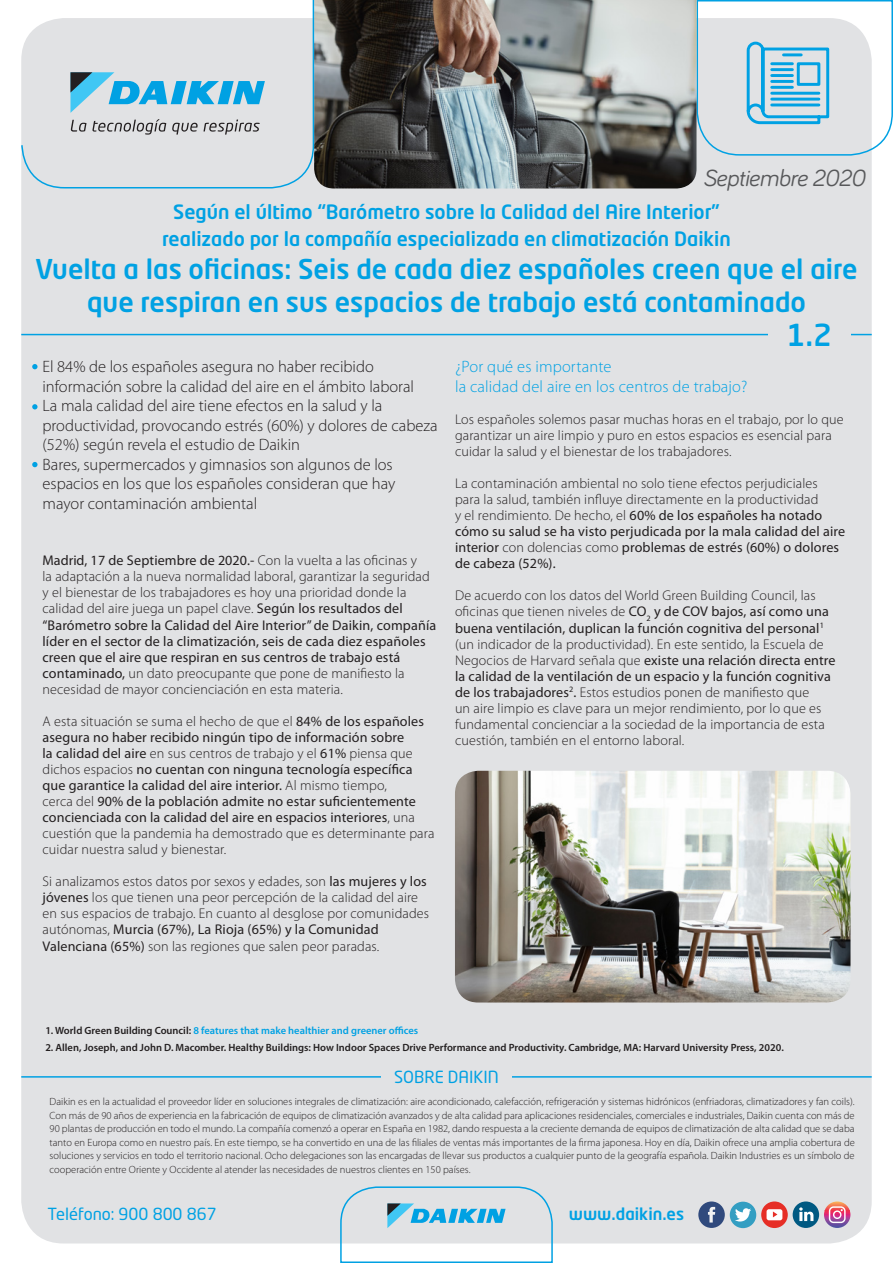
<style>
.page{position:relative;width:893px;height:1263px;background:#fff}
.page>*{position:absolute;margin:0;border:0;box-sizing:border-box;transform-origin:0 0}
.t1{font:500 30px "Neo Tech Std";color:#00a1e3}
.t2{font:500 27px/33px "Neo Tech Std";color:#00a1e3;text-align:center}
.t3{font:italic 24px "Bariol";letter-spacing:-.02em;color:#57585a}
.t4{font:500 19.5px/27px "Neo Tech Std";color:#00a1e3;text-align:center}
.t5{font:300 16.5px/19.5px "Myriad Pro";color:#231f20}
.t6{font:300 16.5px "Myriad Pro";letter-spacing:.01em;color:#00a1e3}
.t7{font:16.5px "Neo Tech Std";color:#00a1e3}
.t8{font:500 16.5px "Neo Tech Std";color:#00a1e3}
.t9{font:300 14.1px/16px "Myriad Pro";letter-spacing:.01em;color:#231f20}
.t10{font:14.1px/16px "Myriad Pro";letter-spacing:.01em;color:#231f20}
.t11{font:300 10.5px/13.5px "Myriad Pro";color:#231f20;text-align:justify}
.t12{font:600 10.5px "Myriad Pro";color:#231f20}
.t13{font:600 10.5px "Myriad Pro";color:#00a1e3}
.s1{font-weight:400}
.s2{font-weight:300}
.s3{color:#231f20}
</style>
<div class="page">
<div style="left:21px;top:18px;width:851px;height:1225px;background:#e1e2e4;border-radius:43px"></div>
<img style="left:315px;top:0;width:381px;height:188px">
<svg style="left:21px;top:0;width:294px;height:189px"></svg>
<svg style="left:696px;top:0;width:197px;height:156px"></svg>
<svg style="left:339px;top:1186px;width:215px;height:77px"></svg>
<div style="left:793px;top:1201px;width:26px;height:27px;background:#005982;border-radius:50%"></div>
<svg style="left:799px;top:1207px;width:14px;height:14px"></svg>
<div style="left:730px;top:1202px;width:26px;height:26px;background:#339ec2;border-radius:50%"></div>
<svg style="left:735px;top:1208px;width:16px;height:13px"></svg>
<svg style="left:761px;top:1201px;width:27px;height:27px"></svg>
<svg style="left:766px;top:1209px;width:16px;height:11px"></svg>
<div style="left:698px;top:1201px;width:27px;height:27px;background:#304a7d;border-radius:50%"></div>
<svg style="left:708px;top:1207px;width:7px;height:15px"></svg>
<svg style="left:824px;top:1201px;width:26px;height:27px"></svg>
<svg style="left:829px;top:1206px;width:17px;height:17px"></svg>
<hr style="left:21px;top:1076px;width:851px;height:1px;background:#00a1e3">
<div style="left:381px;top:1070px;width:131px;height:13px;background:#e1e2e4"></div>
<hr style="left:21px;top:334px;width:851px;height:1px;background:#00a1e3">
<svg style="left:70px;top:72px;width:195px;height:41px"></svg>
<svg style="left:71px;top:119px;width:189px;height:16px"></svg>
<svg style="left:32px;top:364px;width:6px;height:5px"></svg>
<svg style="left:32px;top:404px;width:6px;height:5px"></svg>
<svg style="left:32px;top:462px;width:6px;height:5px"></svg>
<img style="left:455px;top:771px;width:395px;height:231px">
<div style="left:768px;top:323px;width:82px;height:23px;background:#e1e2e4"></div>
<p class="t3" style="left:703px;top:162px;width:164px">Septiembre 2020</p>
<p class="t4" style="left:162px;top:197px;width:570px">Según el último “Barómetro sobre la Calidad del Aire Interior” realizado por la compañía especializada en climatización Daikin</p>
<p class="t2" style="left:36px;top:252px;width:824px">Vuelta a las oficinas: Seis de cada diez españoles creen que el aire que respiran en sus espacios de trabajo está contaminado</p>
<p class="t5" style="left:43px;top:357px;width:373px">El 84% de los españoles asegura no haber recibido información sobre la calidad del aire en el ámbito laboral</p>
<p class="t5" style="left:43px;top:396px;width:397px">La mala calidad del aire tiene efectos en la salud y la productividad, provocando estrés (60%) y dolores de cabeza (52%) según revela el estudio de Daikin</p>
<p class="t5" style="left:43px;top:454px;width:354px">Bares, supermercados y gimnasios son algunos de los espacios en los que los españoles consideran que hay mayor contaminación ambiental</p>
<p class="t9" style="left:43px;top:552px;width:395px"><span class="s1">Madrid, 17 de Septiembre de 2020.-</span> Con la vuelta a las oficinas y<br>la adaptación a la nueva normalidad laboral, garantizar la seguridad y el bienestar de los trabajadores es hoy una prioridad donde la calidad del aire juega un papel clave. <span class="s1">Según los resultados del “Barómetro sobre la Calidad del Aire Interior” de Daikin, compañía líder en el sector de la climatización, seis de cada diez españoles creen que el aire que respiran en sus centros de trabajo está contaminado,</span> un dato preocupante que pone de manifiesto la necesidad de mayor concienciación en esta materia.</p>
<p class="t10" style="left:43px;top:713px;width:393px"><span class="s2">A esta situación se suma el hecho de que el</span> 84% de los españoles asegura no haber recibido ningún tipo de información sobre<br>la calidad del aire <span class="s2">en sus centros de trabajo y el</span> 61% <span class="s2">piensa que dichos espacios</span> no cuentan con ninguna tecnología específica que garantice la calidad del aire interior. <span class="s2">Al mismo tiempo,<br>cerca del</span> 90% de la población admite no estar suficientemente concienciada con la calidad del aire en espacios interiores<span class="s2">, una cuestión que la pandemia ha demostrado que es determinante para cuidar nuestra salud y bienestar.</span></p>
<p class="t9" style="left:43px;top:873px;width:388px">Si analizamos estos datos por sexos y edades, son <span class="s1">las mujeres y los jóvenes</span> los que tienen una peor percepción de la calidad del aire en sus espacios de trabajo. En cuanto al desglose por comunidades autónomas, <span class="s1">Murcia (67%), La Rioja (65%) y la Comunidad Valenciana (65%)</span> son las regiones que salen peor paradas.</p>
<p class="t1" style="left:786px;top:316px;width:47px">1.2</p>
<p class="t6" style="left:455px;top:357px;width:158px">¿Por qué es importante</p>
<p class="t6" style="left:455px;top:376px;width:294px">la calidad del aire en los centros de trabajo?</p>
<p class="t9" style="left:455px;top:411px;width:390px">Los españoles solemos pasar muchas horas en el trabajo, por lo que garantizar un aire limpio y puro en estos espacios es esencial para cuidar la salud y el bienestar de los trabajadores.</p>
<p class="t9" style="left:455px;top:475px;width:392px">La contaminación ambiental no solo tiene efectos perjudiciales para la salud, también influye directamente en la productividad<br>y el rendimiento. De hecho, el <span class="s1">60% de los españoles ha notado cómo su salud se ha visto perjudicada por la mala calidad del aire interior</span> con dolencias como <span class="s1">problemas de estrés (60%) o dolores de cabeza (52%).</span></p>
<p class="t9" style="left:455px;top:587px;width:382px">De acuerdo con los datos del World Green Building Council, las oficinas que tienen niveles de <span class="s1">CO</span><sub>2</sub> <span class="s1">y de COV bajos, así como una buena ventilación, duplican la función cognitiva del personal</span><sup>1 </sup>(un indicador de la productividad). En este sentido, la Escuela de Negocios de Harvard señala que <span class="s1">existe una relación directa entre la calidad de la ventilación de un espacio y la función cognitiva de los trabajadores</span><sup>2</sup><span class="s1">.</span> Estos estudios ponen de manifiesto que<br>un aire limpio es clave para un mejor rendimiento, por lo que es fundamental concienciar a la sociedad de la importancia de esta cuestión, también en el entorno laboral.</p>
<p class="t13" style="left:45px;top:1024px;width:374px"><span class="s3">1. World Green Building Council:</span> 8 features that make healthier and greener offices</p>
<p class="t12" style="left:45px;top:1040px;width:740px">2. Allen, Joseph, and John D. Macomber. Healthy Buildings: How Indoor Spaces Drive Performance and Productivity. Cambridge, MA: Harvard University Press, 2020.</p>
<p class="t7" style="left:394px;top:1067px;width:106px">SOBRE DAIKIN</p>
<p class="t11" style="left:50px;top:1095px;width:807px">Daikin es en la actualidad el proveedor líder en soluciones integrales de climatización: aire acondicionado, calefacción, refrigeración y sistemas hidrónicos (enfriadoras, climatizadores y fan coils).<br>Con más de 90 años de experiencia en la fabricación de equipos de climatización avanzados y de alta calidad para aplicaciones residenciales, comerciales e industriales, Daikin cuenta con más de 90 plantas de producción en todo el mundo. La compañía comenzó a operar en España en 1982, dando respuesta a la creciente demanda de equipos de climatización de alta calidad que se daba tanto en Europa como en nuestro país. En este tiempo, se ha convertido en una de las filiales de ventas más importantes de la firma japonesa. Hoy en día, Daikin ofrece una amplia cobertura de soluciones y servicios en todo el territorio nacional. Ocho delegaciones son las encargadas de llevar sus productos a cualquier punto de la geografía española. Daikin Industries es un símbolo de cooperación entre Oriente y Occidente al atender las necesidades de nuestros clientes en 150 países.</p>
<p class="t7" style="left:48px;top:1204px;width:171px">Teléfono: 900 800 867</p>
<p class="t8" style="left:569px;top:1204px;width:117px">www.daikin.es</p>
</div>
